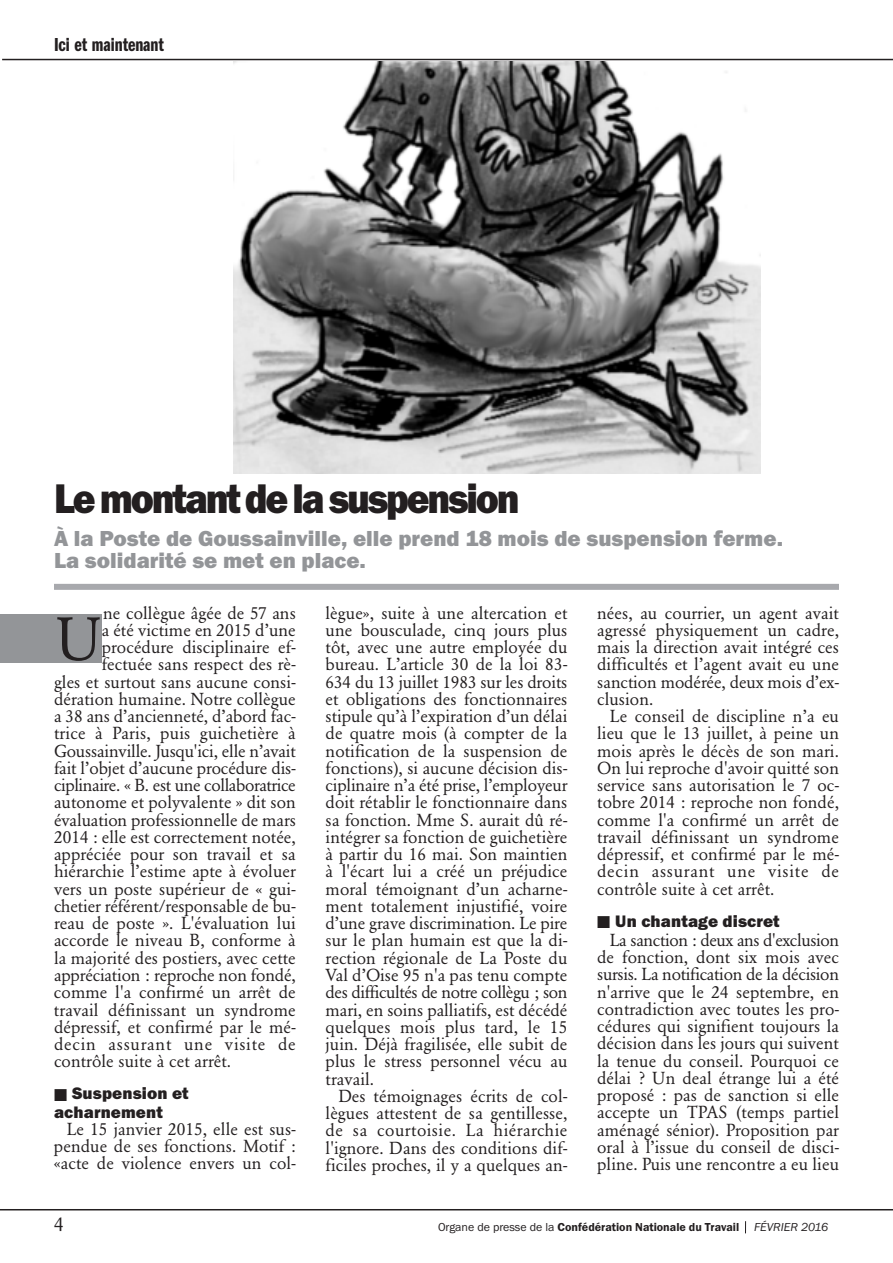
<style>
.page{position:relative;width:893px;height:1263px;background:#fff}
.page>*{position:absolute;margin:0;border:0;box-sizing:border-box;transform-origin:0 0}
.t1{font:60px "Garamond BE";color:#231f20}
.t2{font:800 42.9px "Franklin Gothic Itc T";letter-spacing:-.055em;color:#231f20;scale:.91 1}
.t3{font:800 22.5px/22.5px "Franklin Gothic Itc T";color:#939598}
.t4{font:600 extra-condensed 19.5px "Franklin Gothic Itc T";color:#231f20}
.t5{font:19.5px "Garamond BE";color:#231f20}
.t6{font:17.25px/17.2px "Garamond BE";letter-spacing:.005em;color:#231f20;text-align:justify}
.t7{font:800 17.25px/18.1px "Franklin Gothic Itc T";letter-spacing:.005em;color:#231f20}
.t8{font:17.25px "Garamond BE";letter-spacing:-.025em;color:#231f20}
.t9{font:17.25px "Garamond BE";letter-spacing:.045em;color:#231f20}
.t10{font:600 12px "Franklin Gothic Itc T";color:#231f20}
.s1{font-weight:400}
.s2{font-weight:400;font-style:italic}
</style>
<div class="page">
<hr style="left:2px;top:59px;width:891px;height:1px;background:#231f20">
<svg style="left:745px;top:1221px;width:1px;height:12px"></svg>
<hr style="left:0;top:1209px;width:893px;height:1px;background:#231f20">
<img style="left:233px;top:61px;width:528px;height:413px">
<div style="left:0;top:614px;width:102px;height:49px;background:#939598"></div>
<div style="left:54px;top:584px;width:785px;height:6px;background:#a8a9ad"></div>
<p class="t4" style="left:54px;top:33px;width:111px">Ici et maintenant</p>
<h2 class="t2" style="left:54px;top:473px;width:513px">Le montant de la suspension</h2>
<h3 class="t3" style="left:54px;top:527px;width:731px">À la Poste de Goussainville, elle prend 18 mois de suspension ferme.<br>La solidarité se met en place.</h3>
<p class="t6" style="left:103px;top:606px;width:194px">ne collègue âgée de 57 ans</p>
<p class="t6" style="left:102px;top:623px;width:196px">a été victime en 2015 d’une</p>
<p class="t6" style="left:102px;top:640px;width:196px">procédure disciplinaire ef-</p>
<p class="t6" style="left:102px;top:657px;width:196px">fectuée sans respect des rè-</p>
<p class="t6" style="left:54px;top:675px;width:243px">gles et surtout sans aucune consi-</p>
<p class="t6" style="left:54px;top:692px;width:243px">dération humaine. Notre collègue</p>
<p class="t6" style="left:54px;top:709px;width:243px">a 38 ans d’ancienneté, d’abord fac-</p>
<p class="t6" style="left:54px;top:726px;width:243px">trice à Paris, puis guichetière à</p>
<p class="t6" style="left:54px;top:744px;width:243px">Goussainville. Jusqu'ici, elle n’avait</p>
<p class="t6" style="left:54px;top:761px;width:243px">fait l’objet d’aucune procédure dis-</p>
<p class="t8" style="left:54px;top:778px;width:243px">ciplinaire. « B. est une collaboratrice</p>
<p class="t6" style="left:54px;top:795px;width:243px">autonome et polyvalente » dit son</p>
<p class="t6" style="left:54px;top:813px;width:243px">évaluation professionnelle de mars</p>
<p class="t6" style="left:54px;top:830px;width:243px">2014 : elle est correctement notée,</p>
<p class="t6" style="left:54px;top:847px;width:243px">appréciée pour son travail et sa</p>
<p class="t6" style="left:54px;top:864px;width:243px">hiérarchie l’estime apte à évoluer</p>
<p class="t6" style="left:54px;top:882px;width:243px">vers un poste supérieur de « gui-</p>
<p class="t6" style="left:54px;top:899px;width:243px">chetier référent/responsable de bu-</p>
<p class="t6" style="left:54px;top:916px;width:243px">reau de poste ». L'évaluation lui</p>
<p class="t6" style="left:54px;top:933px;width:243px">accorde le niveau B, conforme à</p>
<p class="t6" style="left:54px;top:951px;width:243px">la majorité des postiers, avec cette</p>
<p class="t6" style="left:54px;top:968px;width:243px">appréciation : reproche non fondé,</p>
<p class="t6" style="left:54px;top:985px;width:243px">comme l'a confirmé un arrêt de</p>
<p class="t6" style="left:54px;top:1002px;width:243px">travail définissant un syndrome</p>
<p class="t6" style="left:54px;top:1020px;width:243px">dépressif, et confirmé par le mé-</p>
<p class="t9" style="left:54px;top:1037px;width:243px">decin assurant une visite de</p>
<p class="t6" style="left:54px;top:1054px;width:179px">contrôle suite à cet arrêt.</p>
<p class="t7" style="left:54px;top:1084px;width:136px">■ Suspension et acharnement</p>
<p class="t6" style="left:54px;top:1122px;width:243px;text-indent:13px">Le 15 janvier 2015, elle est sus&shy;pendue de ses fonctions. Motif : «acte de violence envers un col-</p>
<h1 class="t1" style="left:56px;top:615px;width:48px">U</h1>
<p class="t6" style="left:326px;top:606px;width:243px">lègue», suite à une altercation et une bousculade, cinq jours plus tôt, avec une autre employée du bureau. L’article 30 de la loi 83- 634 du 13 juillet 1983 sur les droits et obligations des fonctionnaires stipule qu’à l’expiration d’un délai de quatre mois (à compter de la notification de la suspension de fonctions), si aucune décision dis&shy;ciplinaire n’a été prise, l’employeur doit rétablir le fonctionnaire dans sa fonction. Mme S. aurait dû ré&shy;intégrer sa fonction de guichetière à partir du 16 mai. Son maintien à l'écart lui a créé un préjudice moral témoignant d’un acharne&shy;ment totalement injustifié, voire d’une grave discrimination. Le pire sur le plan humain est que la di&shy;rection régionale de La Poste du Val d’Oise 95 n'a pas tenu compte des difficultés de notre collègu ; son mari, en soins palliatifs, est décédé quelques mois plus tard, le 15 juin. Déjà fragilisée, elle subit de plus le stress personnel vécu au travail.</p>
<p class="t6" style="left:326px;top:1089px;width:243px;text-indent:13px">Des témoignages écrits de col&shy;lègues attestent de sa gentillesse, de sa courtoisie. La hiérarchie l'ignore. Dans des conditions dif&shy;ficiles proches, il y a quelques an-</p>
<p class="t6" style="left:597px;top:606px;width:243px">nées, au courrier, un agent avait agressé physiquement un cadre, mais la direction avait intégré ces difficultés et l’agent avait eu une sanction modérée, deux mois d’ex&shy;clusion.</p>
<p class="t6" style="left:597px;top:709px;width:243px;text-indent:13px">Le conseil de discipline n’a eu lieu que le 13 juillet, à peine un mois après le décès de son mari.<br>On lui reproche d'avoir quitté son service sans autorisation le 7 oc&shy;tobre 2014 : reproche non fondé, comme l'a confirmé un arrêt de travail définissant un syndrome dépressif, et confirmé par le mé&shy;decin assurant une visite de contrôle suite à cet arrêt.</p>
<p class="t7" style="left:597px;top:912px;width:184px">■ Un chantage discret</p>
<p class="t6" style="left:597px;top:933px;width:243px;text-indent:13px">La sanction : deux ans d'exclusion de fonction, dont six mois avec sursis. La notification de la décision n'arrive que le 24 septembre, en contradiction avec toutes les pro&shy;cédures qui signifient toujours la décision dans les jours qui suivent la tenue du conseil. Pourquoi ce délai ? Un deal étrange lui a été proposé : pas de sanction si elle accepte un TPAS (temps partiel aménagé sénior). Proposition par oral à l’issue du conseil de disci&shy;pline. Puis une rencontre a eu lieu</p>
<p class="t5" style="left:54px;top:1216px;width:11px">4</p>
<p class="t10" style="left:438px;top:1220px;width:392px"><span class="s1">Organe de presse de la</span> Confédération Nationale du Travail <span class="s2">FÉVRIER 2016</span></p>
</div>
